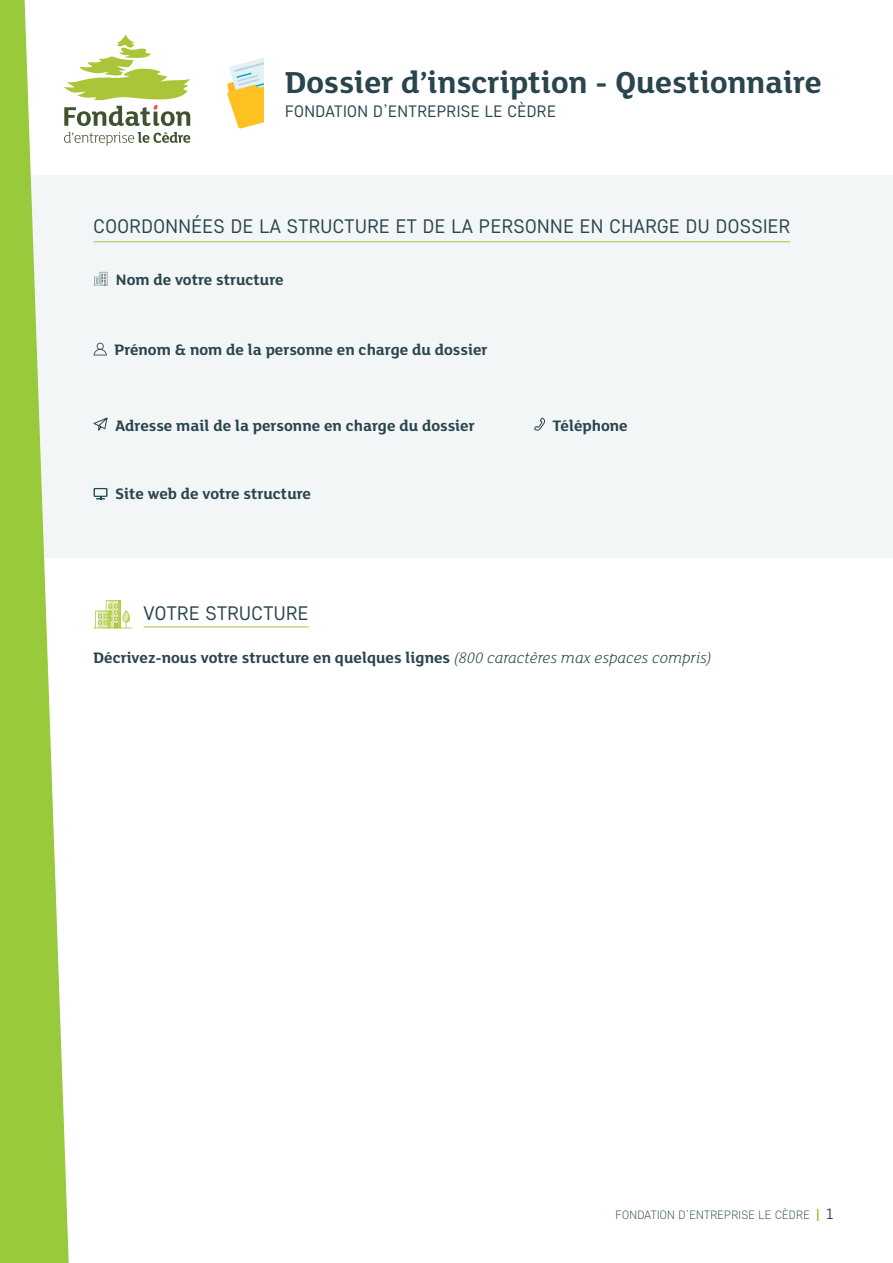
<style>
.page{position:relative;width:893px;height:1263px;background:#fff}
.page>*{position:absolute;margin:0;border:0;box-sizing:border-box;transform-origin:0 0}
.t1{font:700 33px "FS Lola";color:#2a454d}
.t2{font:19.5px "Core Sans D35";letter-spacing:.025em;color:#2a454d}
.t3{font:700 16.5px "FS Lola";color:#2a454d}
.t4{font:16.5px "Core Sans D35";letter-spacing:.025em;color:#2a454d}
.t5{font:300 12px "Core Sans D25";letter-spacing:.025em;color:#2a454d}
.s1{font-weight:300;font-style:italic}
.s2{font-family:"Core Sans D35";font-weight:400;font-size:15px}
</style>
<div class="page">
<svg style="left:227px;top:58px;width:37px;height:71px"></svg>
<div style="left:0;top:175px;width:893px;height:383px;background:#f3f6f7"></div>
<svg style="left:94px;top:272px;width:14px;height:14px"></svg>
<hr style="left:94px;top:241px;width:696px;height:1px;background:#99ca3b">
<hr style="left:144px;top:627px;width:165px;height:1px;background:#99ca3b">
<svg style="left:0;top:0;width:69px;height:1263px;fill:#99ca3b"></svg>
<svg style="left:94px;top:343px;width:13px;height:12px"></svg>
<svg style="left:93px;top:417px;width:15px;height:14px"></svg>
<svg style="left:534px;top:418px;width:11px;height:13px"></svg>
<hr style="left:94px;top:627px;width:38px;height:1px;background:#aac638">
<svg style="left:95px;top:600px;width:36px;height:28px"></svg>
<svg style="left:94px;top:488px;width:13px;height:11px"></svg>
<svg style="left:64px;top:34px;width:127px;height:92px"></svg>
<svg style="left:64px;top:132px;width:126px;height:14px"></svg>
<h1 class="t1" style="left:285px;top:59px;width:538px">Dossier d’inscription - Questionnaire</h1>
<p class="t4" style="left:285px;top:101px;width:272px">FONDATION D’ENTREPRISE LE CÈDRE</p>
<p class="t2" style="left:94px;top:213px;width:698px">COORDONNÉES DE LA STRUCTURE ET DE LA PERSONNE EN CHARGE DU DOSSIER</p>
<p class="t3" style="left:116px;top:269px;width:169px">Nom de votre structure</p>
<p class="t3" style="left:115px;top:339px;width:375px">Prénom &amp; nom de la personne en charge du dossier</p>
<p class="t3" style="left:115px;top:414px;width:361px">Adresse mail de la personne en charge du dossier</p>
<p class="t3" style="left:553px;top:414px;width:77px">Téléphone</p>
<p class="t3" style="left:115px;top:483px;width:197px">Site web de votre structure</p>
<p class="t2" style="left:144px;top:601px;width:166px">VOTRE STRUCTURE</p>
<p class="t3" style="left:94px;top:646px;width:620px">Décrivez-nous votre structure en quelques lignes <span class="s1">(800 caractères max espaces compris)</span></p>
<p class="t5" style="left:615px;top:1207px;width:219px">FONDATION D’ENTREPRISE LE CÈDRE <span class="s2">1</span></p>
</div>
